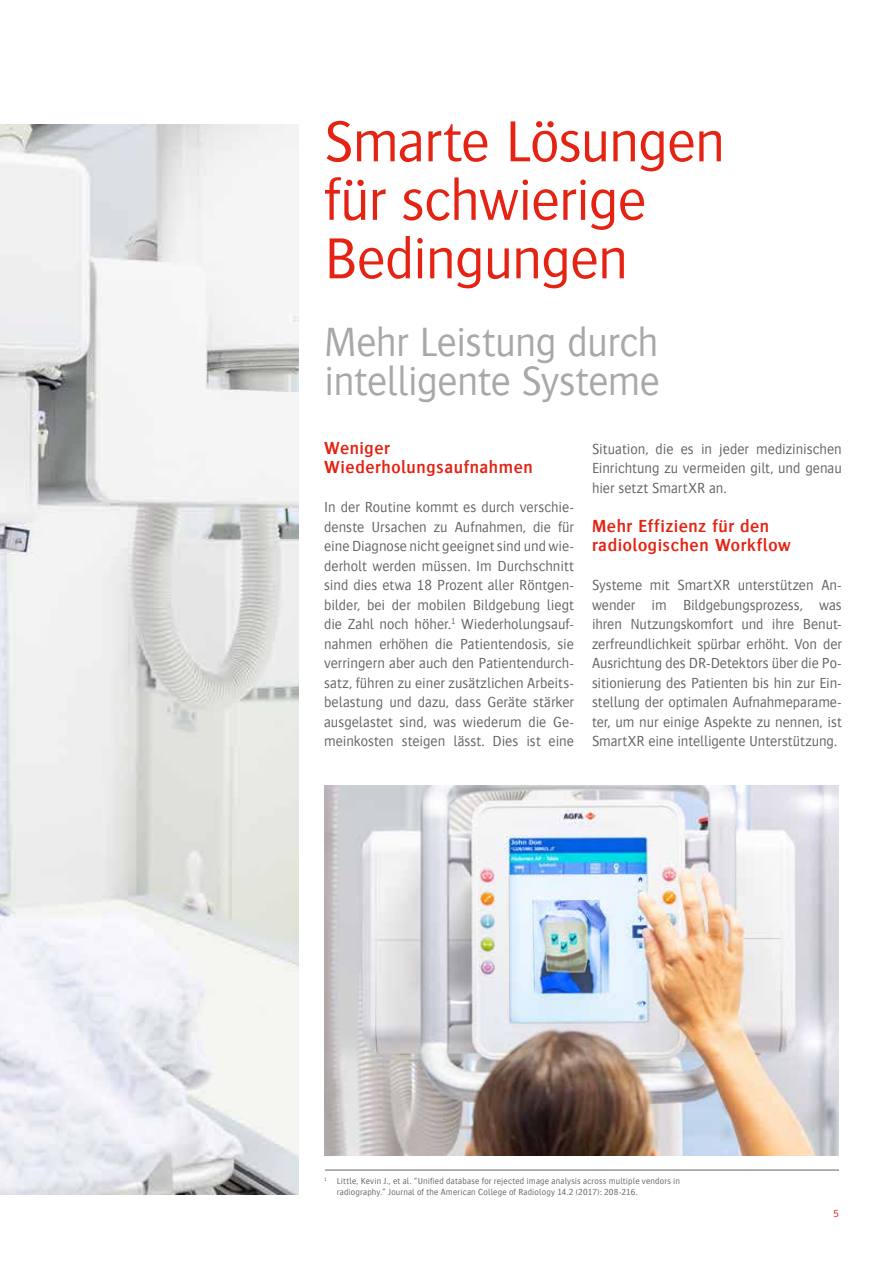
<style>
.page{position:relative;width:893px;height:1263px;background:#fff}
.page>*{position:absolute;margin:0;border:0;box-sizing:border-box;transform-origin:0 0}
.t1{font:300 60px/58.5px "Bosis For Agfa";letter-spacing:-.015em;color:#e42313}
.t2{font:300 42px/39px "Bosis For Agfa";letter-spacing:-.01em;color:#a8a8a7}
.t3{font:600 18px/19.5px "Bosis For Agfa";letter-spacing:.03em;color:#e42313}
.t4{font:300 15px/19.5px "Bosis For Agfa";color:#646363;text-align:justify}
.t5{font:300 10.5px "Bosis For Agfa";color:#e42313}
.t6{font:300 9px/10.5px "Bosis For Agfa";letter-spacing:.015em;color:#646363}
</style>
<div class="page">
<img style="left:0;top:125px;width:299px;height:1070px">
<img style="left:324px;top:785px;width:515px;height:371px">
<hr style="left:325px;top:1170px;width:514px;height:1px;background:#646363">
<h1 class="t1" style="left:324px;top:112px;width:403px">Smarte Lösungen für schwierige<br>Bedingungen</h1>
<h2 class="t2" style="left:324px;top:322px;width:337px">Mehr Leistung durch intelligente Systeme</h2>
<p class="t3" style="left:324px;top:438px;width:210px">Weniger<br>Wiederholungsaufnahmen</p>
<p class="t4" style="left:324px;top:497px;width:251px">In der Routine kommt es durch verschie&shy;denste Ursachen zu Aufnahmen, die für eine Diagnose nicht geeignet sind und wie&shy;derholt werden müssen. Im Durchschnitt sind dies etwa 18 Prozent aller Röntgen&shy;bilder, bei der mobilen Bildgebung liegt die Zahl noch höher.<sup>1</sup> Wiederholungsauf&shy;nahmen erhöhen die Patientendosis, sie verringern aber auch den Patientendurch&shy;satz, führen zu einer zusätzlichen Arbeits&shy;belastung und dazu, dass Geräte stärker ausgelastet sind, was wiederum die Ge&shy;meinkosten steigen lässt. Dies ist eine</p>
<p class="t4" style="left:592px;top:439px;width:251px">Situation, die es in jeder medizinischen Einrichtung zu vermeiden gilt, und genau hier setzt SmartXR an.</p>
<p class="t3" style="left:592px;top:516px;width:200px">Mehr Effizienz für den radiologischen Workflow</p>
<p class="t4" style="left:592px;top:575px;width:251px">Systeme mit SmartXR unterstützen An&shy;wender im Bildgebungsprozess, was ihren Nutzungskomfort und ihre Benut&shy;zerfreundlichkeit spürbar erhöht. Von der Ausrichtung des DR-Detektors über die Po&shy;sitionierung des Patienten bis hin zur Ein&shy;stellung der optimalen Aufnahmeparame&shy;ter, um nur einige Aspekte zu nennen, ist SmartXR eine intelligente Unterstützung.</p>
<p class="t6" style="left:337px;top:1176px;width:345px;text-indent:-13px"><sup>1</sup> Little, Kevin J., et al. “Unified database for rejected image analysis across multiple vendors in radiography.” Journal of the American College of Radiology 14.2 (2017): 208-216.</p>
<p class="t5" style="left:833px;top:1208px;width:7px">5</p>
</div>
